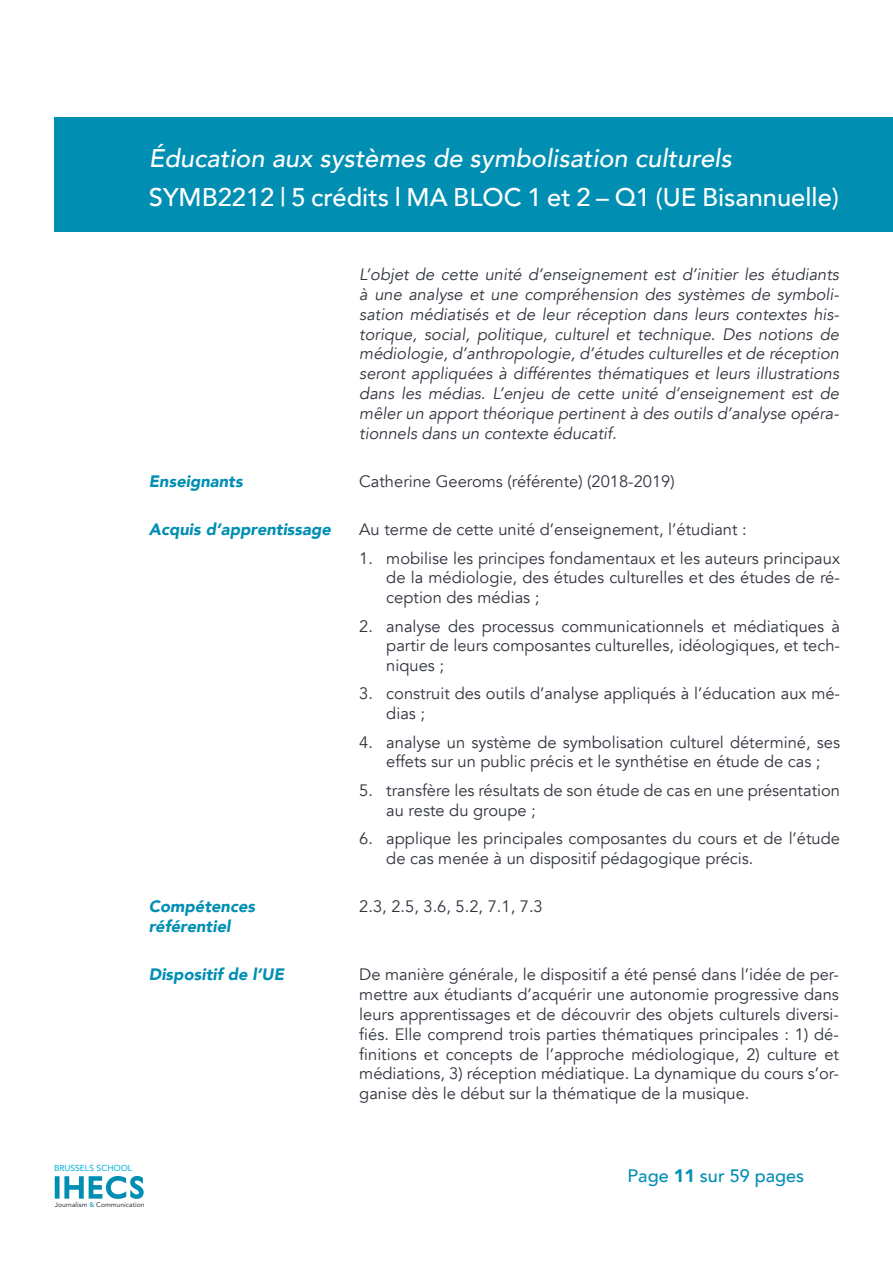
<style>
.page{position:relative;width:893px;height:1263px;background:#fff}
.page>*{position:absolute;margin:0;border:0;box-sizing:border-box;transform-origin:0 0}
.t1{font:500 25.5px "Avenir";color:#fff}
.t2{font:italic 500 25.5px "Avenir";color:#fff}
.t3{font:500 18px "Avenir";color:#008fb3}
.t4{font:16.5px/19.8px "Avenir";color:#30343e;text-align:justify}
.t5{font:italic 16.5px/19.8px "Avenir";color:#30343e;text-align:justify}
.t6{font:italic 900 16.5px "Avenir";color:#008fb3}
.t7{font:8.7px "Avenir";letter-spacing:-.005em;color:#00b2dc}
.t8{font:6.75px "Avenir";color:#30343e}
.s1{color:#008fb3}
.s2{font-weight:900}
</style>
<div class="page">
<div style="left:54px;top:117px;width:839px;height:115px;background:#008fb3"></div>
<div style="left:55px;top:1176px;width:5px;height:23px;background:#008fb3"></div>
<svg style="left:64px;top:1176px;width:80px;height:23px"></svg>
<h1 class="t2" style="left:149px;top:142px;width:584px">Éducation aux systèmes de symbolisation culturels</h1>
<h1 class="t1" style="left:149px;top:175px;width:692px">SYMB2212 | 5 crédits l MA BLOC 1 et 2 – Q1 (UE Bisannuelle)</h1>
<p class="t6" style="left:149px;top:468px;width:95px">Enseignants</p>
<p class="t6" style="left:149px;top:516px;width:184px">Acquis d’apprentissage</p>
<p class="t5" style="left:359px;top:265px;width:481px">L’objet de cette unité d’enseignement est d’initier les étudiants à une analyse et une compréhension des systèmes de symboli&shy;sation médiatisés et de leur réception dans leurs contextes his&shy;torique, social, politique, culturel et technique. Des notions de médiologie, d’anthropologie, d’études culturelles et de réception seront appliquées à différentes thématiques et leurs illustrations dans les médias. L’enjeu de cette unité d’enseignement est de mêler un apport théorique pertinent à des outils d’analyse opéra&shy;tionnels dans un contexte éducatif.</p>
<p class="t4" style="left:359px;top:472px;width:317px">Catherine Geeroms (référente) (2018-2019)</p>
<p class="t4" style="left:359px;top:520px;width:389px">Au terme de cette unité d’enseignement, l’étudiant :</p>
<p class="t4" style="left:386px;top:548px;width:455px;text-indent:-27px">1. mobilise les principes fondamentaux et les auteurs principaux de la médiologie, des études culturelles et des études de ré&shy;ception des médias ;</p>
<p class="t4" style="left:386px;top:616px;width:455px;text-indent:-27px">2. analyse des processus communicationnels et médiatiques à partir de leurs composantes culturelles, idéologiques, et tech&shy;niques ;</p>
<p class="t4" style="left:386px;top:684px;width:455px;text-indent:-27px">3. construit des outils d’analyse appliqués à l’éducation aux mé&shy;dias ;</p>
<p class="t4" style="left:359px;top:732px;width:482px;text-align:center">4. analyse un système de symbolisation culturel déterminé, ses effets sur un public précis et le synthétise en étude de cas ;</p>
<p class="t4" style="left:386px;top:780px;width:455px;text-indent:-27px">5. transfère les résultats de son étude de cas en une présentation au reste du groupe ;</p>
<p class="t4" style="left:386px;top:828px;width:455px;text-indent:-27px">6. applique les principales composantes du cours et de l’étude de cas menée à un dispositif pédagogique précis.</p>
<p class="t6" style="left:149px;top:893px;width:108px">Compétences</p>
<p class="t4" style="left:359px;top:897px;width:185px">2.3, 2.5, 3.6, 5.2, 7.1, 7.3</p>
<p class="t6" style="left:149px;top:912px;width:83px">référentiel</p>
<p class="t4" style="left:359px;top:965px;width:481px">De manière générale, le dispositif a été pensé dans l’idée de per&shy;mettre aux étudiants d’acquérir une autonomie progressive dans leurs apprentissages et de découvrir des objets culturels diversi&shy;fiés. Elle comprend trois parties thématiques principales : 1) dé&shy;finitions et concepts de l’approche médiologique, 2) culture et médiations, 3) réception médiatique. La dynamique du cours s’or&shy;ganise dès le début sur la thématique de la musique.</p>
<p class="t6" style="left:149px;top:961px;width:137px">Dispositif de l’UE</p>
<p class="t7" style="left:54px;top:1163px;width:80px">BRUSSELS SCHOOL</p>
<p class="t8" style="left:55px;top:1201px;width:91px">Journalism <span class="s1">&amp;</span> Communication</p>
<p class="t3" style="left:628px;top:1160px;width:178px">Page <span class="s2">11</span> sur 59 pages</p>
</div>
